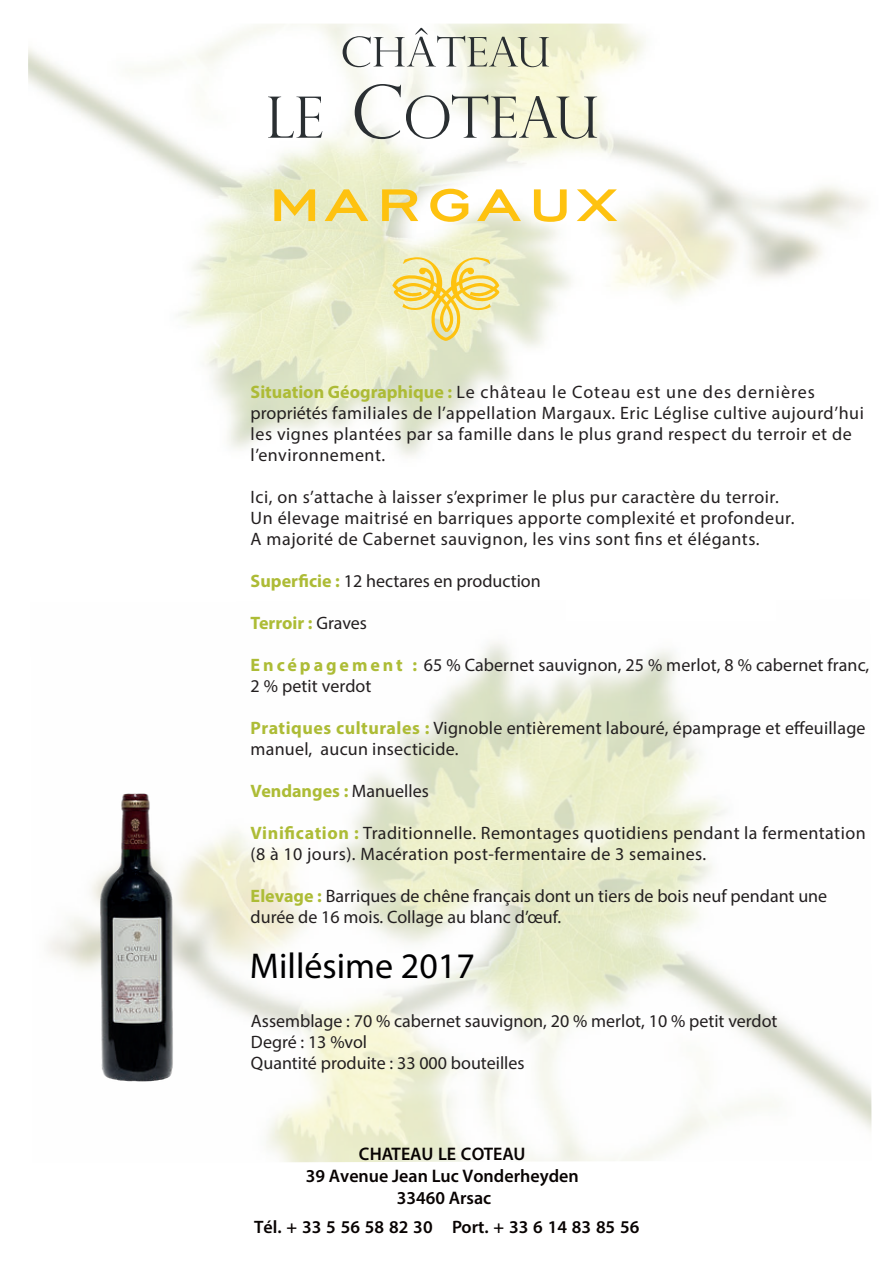
<style>
.page{position:relative;width:893px;height:1263px;background:#fff}
.page>*{position:absolute;margin:0;border:0;box-sizing:border-box;transform-origin:0 0}
.t1{font:36px "Myriad Pro";color:#000001}
.t2{font:600 18.15px/21.9px "Myriad Pro";color:#080302;text-align:center}
.t3{font:18px/21px "Myriad Pro";letter-spacing:.025em;color:#231f20}
.t4{font:18px/21px "Myriad Pro";color:#231f20}
.t5{font:18px/21px "Myriad Pro";letter-spacing:.005em;color:#231f20}
.t6{font:600 18px "Myriad Pro";color:#080302}
.t7{font:700 18px "Myriad Pro";color:#adbc36}
.s1{font-weight:700;color:#adbb36}
.s2{font-weight:400;color:#231f20}
.s3{font-weight:700;color:#adbc36}
</style>
<div class="page">
<svg style="left:274px;top:189px;width:41px;height:32px"></svg>
<svg style="left:325px;top:189px;width:43px;height:32px"></svg>
<svg style="left:382px;top:189px;width:36px;height:32px"></svg>
<svg style="left:430px;top:189px;width:38px;height:33px"></svg>
<svg style="left:477px;top:189px;width:44px;height:32px"></svg>
<svg style="left:534px;top:189px;width:33px;height:33px"></svg>
<svg style="left:577px;top:189px;width:40px;height:32px"></svg>
<svg style="left:268px;top:97px;width:54px;height:41px"></svg>
<svg style="left:355px;top:84px;width:242px;height:55px"></svg>
<svg style="left:343px;top:28px;width:206px;height:39px"></svg>
<svg style="left:392px;top:257px;width:107px;height:84px;background:#f0e299"></svg>
<img style="left:99px;top:793px;width:76px;height:288px">
<p class="t3" style="left:251px;top:383px;width:615px"><span class="s1">Situation Géographique :</span> Le château le Coteau est une des dernières propriétés familiales de l’appellation Margaux. Eric Léglise cultive aujourd’hui les vignes plantées par sa famille dans le plus grand respect du terroir et de l’environnement.</p>
<p class="t3" style="left:251px;top:488px;width:545px">Ici, on s’attache à laisser s’exprimer le plus pur caractère du terroir.<br>Un élevage maitrisé en barriques apporte complexité et profondeur.<br>A majorité de Cabernet sauvignon, les vins sont fins et élégants.</p>
<p class="t4" style="left:251px;top:572px;width:292px"><span class="s1">Superficie :</span> 12 hectares en production</p>
<p class="t7" style="left:251px;top:616px;width:118px">Terroir : <span class="s2">Graves</span></p>
<p class="t5" style="left:251px;top:656px;width:620px"><span class="s3">E n cé p a g e m e nt :</span> 65 % Cabernet sauvignon, 25 % merlot, 8 % cabernet franc,<br>2 % petit verdot</p>
<p class="t3" style="left:251px;top:719px;width:616px"><span class="s3">Pratiques culturales :</span> Vignoble entièrement labouré, épamprage et effeuillage manuel, aucun insecticide.</p>
<p class="t7" style="left:251px;top:784px;width:180px">Vendanges : <span class="s2">Manuelles</span></p>
<p class="t3" style="left:251px;top:824px;width:616px"><span class="s3">Vinification :</span> Traditionnelle. Remontages quotidiens pendant la fermentation (8 à 10 jours). Macération post-fermentaire de 3 semaines.</p>
<p class="t4" style="left:251px;top:887px;width:578px"><span class="s3">Elevage :</span> Barriques de chêne français dont un tiers de bois neuf pendant une durée de 16 mois. Collage au blanc d’œuf.</p>
<h1 class="t1" style="left:250px;top:952px;width:227px">Millésime 2017</h1>
<p class="t4" style="left:251px;top:1012px;width:528px">Assemblage : 70 % cabernet sauvignon, 20 % merlot, 10 % petit verdot<br>Degré : 13 %vol<br>Quantité produite : 33 000 bouteilles</p>
<p class="t2" style="left:306px;top:1145px;width:274px">CHATEAU LE COTEAU<br>39 Avenue Jean Luc Vonderheyden<br>33460 Arsac</p>
<p class="t6" style="left:254px;top:1220px;width:387px">Tél. + 33 5 56 58 82 30 Port. + 33 6 14 83 85 56</p>
</div>
